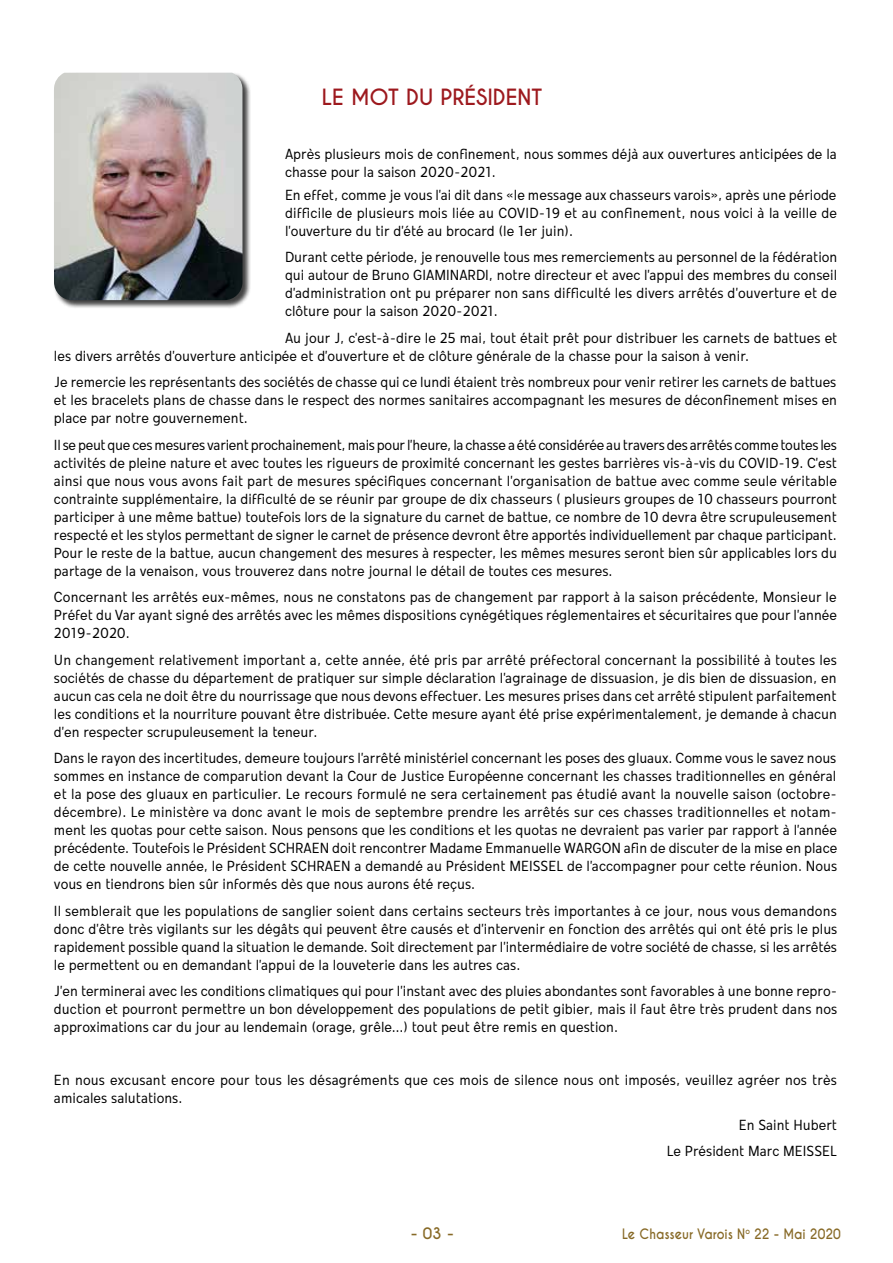
<style>
.page{position:relative;width:893px;height:1263px;background:#fff}
.page>*{position:absolute;margin:0;border:0;box-sizing:border-box;transform-origin:0 0}
.t1{font:700 21px "Caviar Dreams";color:#9d191e}
.t2{font:condensed 15px/18px "Mollen Personal Use";color:#000;text-align:justify}
.t3{font:700 15px "Caviar Dreams";color:#876926}
.t4{font:700 13.5px "Caviar Dreams";color:#876926;scale:.9 1}
</style>
<div class="page">
<div style="left:54px;top:72px;width:197px;height:237px;background:#000;opacity:.75"></div>
<img style="left:54px;top:73px;width:188px;height:227px">
<h1 class="t1" style="left:322px;top:84px;width:222px">LE MOT DU PRÉSIDENT</h1>
<p class="t2" style="left:285px;top:145px;width:553px">Après plusieurs mois de confinement, nous sommes déjà aux ouvertures anticipées de la chasse pour la saison 2020-2021.</p>
<p class="t2" style="left:285px;top:185px;width:554px">En effet, comme je vous l’ai dit dans «le message aux chasseurs varois», après une période difficile de plusieurs mois liée au COVID-19 et au confinement, nous voici à la veille de l’ouverture du tir d’été au brocard (le 1er juin).</p>
<p class="t2" style="left:285px;top:248px;width:554px">Durant cette période, je renouvelle tous mes remerciements au personnel de la fédération qui autour de Bruno GIAMINARDI, notre directeur et avec l’appui des membres du conseil d’administration ont pu préparer non sans difficulté les divers arrêtés d’ouverture et de clôture pour la saison 2020-2021.</p>
<p class="t2" style="left:54px;top:328px;width:785px;text-indent:231px">Au jour J, c’est-à-dire le 25 mai, tout était prêt pour distribuer les carnets de battues et les divers arrêtés d’ouverture anticipée et d’ouverture et de clôture générale de la chasse pour la saison à venir.</p>
<p class="t2" style="left:54px;top:373px;width:785px">Je remercie les représentants des sociétés de chasse qui ce lundi étaient très nombreux pour venir retirer les carnets de battues et les bracelets plans de chasse dans le respect des normes sanitaires accompagnant les mesures de déconfinement mises en place par notre gouvernement.</p>
<p class="t2" style="left:54px;top:435px;width:785px">Il se peut que ces mesures varient prochainement, mais pour l’heure, la chasse a été considérée au travers des arrêtés comme toutes les activités de pleine nature et avec toutes les rigueurs de proximité concernant les gestes barrières vis-à-vis du COVID-19. C’est ainsi que nous vous avons fait part de mesures spécifiques concernant l’organisation de battue avec comme seule véritable contrainte supplémentaire, la difficulté de se réunir par groupe de dix chasseurs ( plusieurs groupes de 10 chasseurs pourront participer à une même battue) toutefois lors de la signature du carnet de battue, ce nombre de 10 devra être scrupuleusement respecté et les stylos permettant de signer le carnet de présence devront être apportés individuellement par chaque participant.<br>Pour le reste de la battue, aucun changement des mesures à respecter, les mêmes mesures seront bien sûr applicables lors du partage de la venaison, vous trouverez dans notre journal le détail de toutes ces mesures.</p>
<p class="t2" style="left:54px;top:588px;width:784px">Concernant les arrêtés eux-mêmes, nous ne constatons pas de changement par rapport à la saison précédente, Monsieur le Préfet du Var ayant signé des arrêtés avec les mêmes dispositions cynégétiques réglementaires et sécuritaires que pour l’année 2019-2020.</p>
<p class="t2" style="left:54px;top:650px;width:785px">Un changement relativement important a, cette année, été pris par arrêté préfectoral concernant la possibilité à toutes les sociétés de chasse du département de pratiquer sur simple déclaration l’agrainage de dissuasion, je dis bien de dissuasion, en aucun cas cela ne doit être du nourrissage que nous devons effectuer. Les mesures prises dans cet arrêté stipulent parfaitement les conditions et la nourriture pouvant être distribuée. Cette mesure ayant été prise expérimentalement, je demande à chacun d’en respecter scrupuleusement la teneur.</p>
<p class="t2" style="left:54px;top:749px;width:785px">Dans le rayon des incertitudes, demeure toujours l’arrêté ministériel concernant les poses des gluaux. Comme vous le savez nous sommes en instance de comparution devant la Cour de Justice Européenne concernant les chasses traditionnelles en général et la pose des gluaux en particulier. Le recours formulé ne sera certainement pas étudié avant la nouvelle saison (octobre&shy;décembre). Le ministère va donc avant le mois de septembre prendre les arrêtés sur ces chasses traditionnelles et notam&shy;ment les quotas pour cette saison. Nous pensons que les conditions et les quotas ne devraient pas varier par rapport à l’année précédente. Toutefois le Président SCHRAEN doit rencontrer Madame Emmanuelle WARGON afin de discuter de la mise en place de cette nouvelle année, le Président SCHRAEN a demandé au Président MEISSEL de l’accompagner pour cette réunion. Nous vous en tiendrons bien sûr informés dès que nous aurons été reçus.</p>
<p class="t2" style="left:54px;top:901px;width:785px">Il semblerait que les populations de sanglier soient dans certains secteurs très importantes à ce jour, nous vous demandons donc d’être très vigilants sur les dégâts qui peuvent être causés et d’intervenir en fonction des arrêtés qui ont été pris le plus rapidement possible quand la situation le demande. Soit directement par l’intermédiaire de votre société de chasse, si les arrêtés le permettent ou en demandant l’appui de la louveterie dans les autres cas.</p>
<p class="t2" style="left:54px;top:982px;width:785px">J’en terminerai avec les conditions climatiques qui pour l’instant avec des pluies abondantes sont favorables à une bonne repro&shy;duction et pourront permettre un bon développement des populations de petit gibier, mais il faut être très prudent dans nos approximations car du jour au lendemain (orage, grêle…) tout peut être remis en question.</p>
<p class="t2" style="left:54px;top:1071px;width:784px">En nous excusant encore pour tous les désagréments que ces mois de silence nous ont imposés, veuillez agréer nos très amicales salutations.</p>
<p class="t2" style="left:667px;top:1111px;width:172px;line-height:26.5px;text-align:right">En Saint Hubert<br>Le Président Marc MEISSEL</p>
<p class="t3" style="left:411px;top:1224px;width:44px">- 03 -</p>
<p class="t4" style="left:622px;top:1225px;width:244px">Le Chasseur Varois N<sup>o</sup> 22 - Mai 2020</p>
</div>
